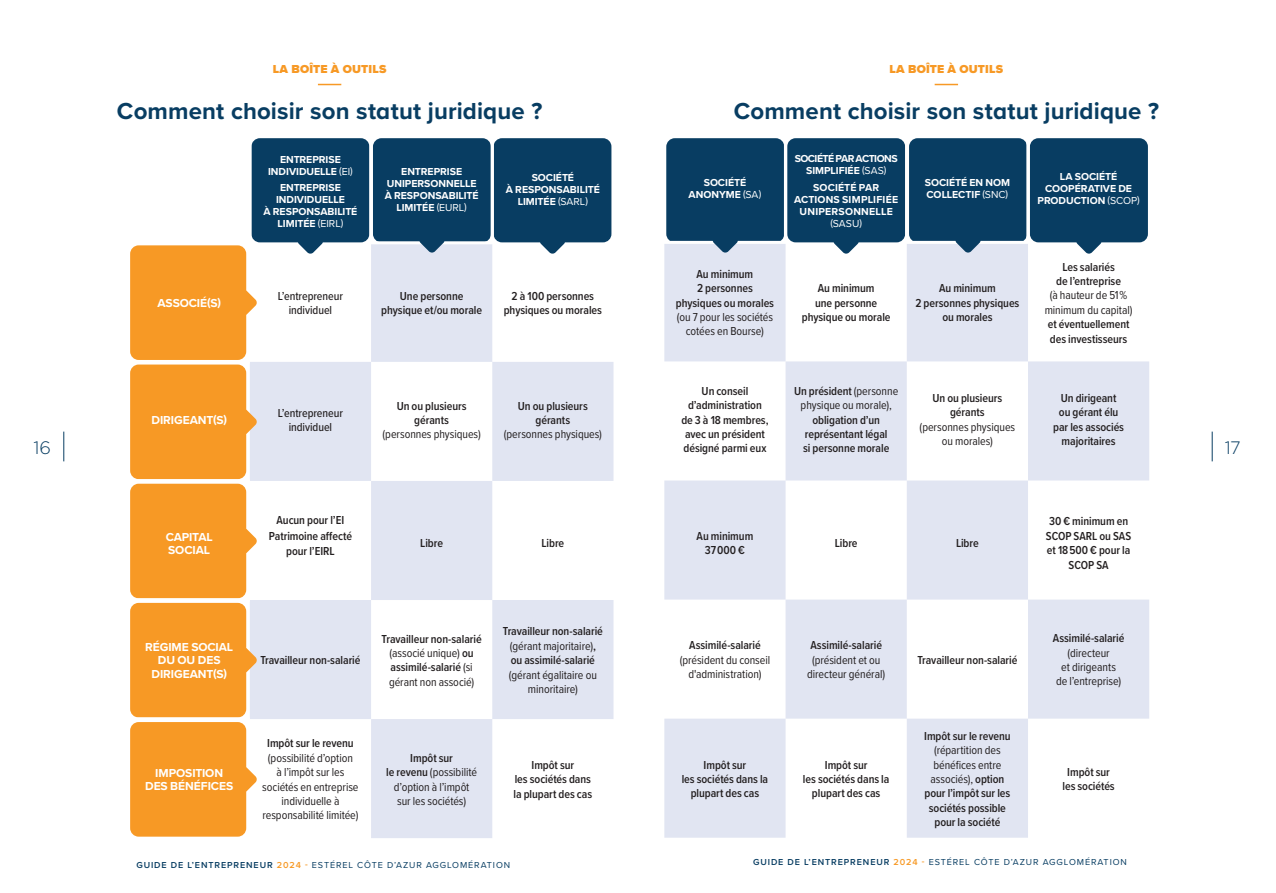
<style>
.page{position:relative;width:1276px;height:893px;background:#fff}
.page>*{position:absolute;margin:0;border:0;box-sizing:border-box;transform-origin:0 0}
.t1{font:700 24px "Proxima Nova";letter-spacing:.005em;color:#083d62}
.t2{font:300 18px "Gotham";color:#083d62}
.t3{font:600 12px/14.4px "Proxima Nova Cond";letter-spacing:-.005em;color:#231f20;text-align:center}
.t4{font:12px/14.4px "Proxima Nova Cond";letter-spacing:-.005em;color:#231f20;text-align:center}
.t5{font:700 12px/13.5px "Proxima Nova";letter-spacing:-.005em;color:#fff;text-align:center}
.t6{font:500 12px/14.4px "Proxima Nova Cond";letter-spacing:-.005em;color:#231f20;text-align:center}
.t7{font:900 12px "Proxima Nova";letter-spacing:.02em;color:#f79925}
.t8{font:700 10.5px/12px "Proxima Nova";letter-spacing:-.005em;color:#fff;text-align:center}
.t9{font:700 10.5px/12px "Proxima Nova";letter-spacing:.015em;color:#fff;text-align:center}
.t10{font:700 10.5px/12px "Proxima Nova";letter-spacing:-.045em;color:#fff;text-align:center}
.t11{font:10.5px "Proxima Nova";color:#fff}
.t12{font:9px "Proxima Nova";letter-spacing:.1em;color:#083d62}
.s1{font-weight:400}
.s2{font-weight:600}
.s3{font-weight:600;color:#f79925}
</style>
<div class="page">
<div style="left:666px;top:138px;width:118px;height:104px;background:#083d62;border-radius:9px"></div>
<div style="left:787px;top:138px;width:118px;height:104px;background:#083d62;border-radius:9px"></div>
<div style="left:909px;top:138px;width:118px;height:104px;background:#083d62;border-radius:9px"></div>
<div style="left:1030px;top:138px;width:118px;height:104px;background:#083d62;border-radius:9px"></div>
<div style="left:251px;top:138px;width:118px;height:104px;background:#083d62;border-radius:9px"></div>
<svg style="left:297px;top:242px;width:26px;height:1px"></svg>
<div style="left:373px;top:138px;width:118px;height:104px;background:#083d62;border-radius:9px"></div>
<div style="left:493px;top:138px;width:118px;height:104px;background:#083d62;border-radius:9px"></div>
<svg style="left:539px;top:242px;width:26px;height:1px"></svg>
<div style="left:130px;top:245px;width:116px;height:115px;background:#f79925;border-radius:9px"></div>
<svg style="left:246px;top:290px;width:4px;height:26px"></svg>
<div style="left:130px;top:365px;width:116px;height:114px;background:#f79925;border-radius:9px"></div>
<div style="left:130px;top:484px;width:116px;height:114px;background:#f79925;border-radius:9px"></div>
<svg style="left:246px;top:528px;width:4px;height:26px"></svg>
<div style="left:130px;top:603px;width:116px;height:114px;background:#f79925;border-radius:9px"></div>
<div style="left:130px;top:722px;width:116px;height:115px;background:#f79925;border-radius:9px"></div>
<svg style="left:246px;top:766px;width:4px;height:26px"></svg>
<svg style="left:250px;top:243px;width:363px;height:595px"></svg>
<svg style="left:369px;top:144px;width:1px;height:92px"></svg>
<hr style="left:491px;top:138px;width:3px;height:103px;background:#fff">
<hr style="left:129px;top:241px;width:122px;height:3px;background:#fff">
<svg style="left:137px;top:598px;width:103px;height:1px"></svg>
<svg style="left:136px;top:717px;width:104px;height:1px"></svg>
<hr style="left:369px;top:241px;width:125px;height:3px;background:#fff">
<svg style="left:934px;top:84px;width:24px;height:1px"></svg>
<svg style="left:318px;top:84px;width:23px;height:1px"></svg>
<svg style="left:664px;top:242px;width:485px;height:596px"></svg>
<hr style="left:1026px;top:138px;width:3px;height:103px;background:#fff">
<hr style="left:663px;top:241px;width:124px;height:3px;background:#fff">
<hr style="left:905px;top:241px;width:124px;height:3px;background:#fff">
<svg style="left:246px;top:409px;width:11px;height:26px"></svg>
<svg style="left:246px;top:647px;width:11px;height:26px"></svg>
<svg style="left:419px;top:241px;width:26px;height:12px"></svg>
<svg style="left:712px;top:240px;width:26px;height:13px"></svg>
<svg style="left:955px;top:240px;width:26px;height:13px"></svg>
<svg style="left:63px;top:432px;width:1px;height:29px"></svg>
<svg style="left:1211px;top:432px;width:1px;height:29px"></svg>
<p class="t7" style="left:273px;top:60px;width:115px">LA BOÎTE À OUTILS</p>
<p class="t7" style="left:889px;top:60px;width:115px">LA BOÎTE À OUTILS</p>
<h1 class="t1" style="left:117px;top:93px;width:427px">Comment choisir son statut juridique ?</h1>
<h1 class="t1" style="left:733px;top:93px;width:427px">Comment choisir son statut juridique ?</h1>
<p class="t8" style="left:268px;top:153px;width:86px">ENTREPRISE<br>INDIVIDUELLE <span class="s1">(EI)</span></p>
<p class="t8" style="left:263px;top:181px;width:95px">ENTREPRISE<br>INDIVIDUELLE<br>À RESPONSABILITÉ<br>LIMITÉE <span class="s1">(EIRL)</span></p>
<p class="t8" style="left:385px;top:165px;width:95px">ENTREPRISE<br>UNIPERSONNELLE<br>À RESPONSABILITÉ<br>LIMITÉE <span class="s1">(EURL)</span></p>
<p class="t8" style="left:506px;top:171px;width:95px">SOCIÉTÉ<br>À RESPONSABILITÉ<br>LIMITÉE <span class="s1">(SARL)</span></p>
<p class="t5" style="left:157px;top:296px;width:65px">ASSOCIÉ(S)</p>
<p class="t6" style="left:278px;top:288px;width:67px">L’entrepreneur individuel</p>
<p class="t3" style="left:381px;top:288px;width:102px">Une personne physique et/ou morale</p>
<p class="t3" style="left:504px;top:288px;width:100px">2 à 100 personnes physiques ou morales</p>
<p class="t8" style="left:688px;top:177px;width:74px">SOCIÉTÉ<br>ANONYME <span class="s1">(SA)</span></p>
<p class="t3" style="left:676px;top:266px;width:100px">Au minimum<br>2 personnes physiques ou morales</p>
<p class="t4" style="left:677px;top:309px;width:98px">(ou 7 pour les sociétés cotées en Bourse)</p>
<p class="t10" style="left:794px;top:153px;width:104px">SOCIÉTÉ PAR ACTIONS<br>SIMPLIFIÉE <span class="s1">(SAS)</span></p>
<p class="t9" style="left:794px;top:181px;width:106px">SOCIÉTÉ PAR<br>ACTIONS SIMPLIFIÉE<br>UNIPERSONNELLE</p>
<p class="t11" style="left:830px;top:215px;width:33px">(SASU)</p>
<p class="t8" style="left:925px;top:177px;width:87px;text-align:left">SOCIÉTÉ EN NOM<br>COLLECTIF <span class="s1">(SNC)</span></p>
<p class="t8" style="left:1037px;top:171px;width:104px">LA SOCIÉTÉ<br>COOPÉRATIVE DE<br>PRODUCTION <span class="s1">(SCOP)</span></p>
<p class="t3" style="left:802px;top:281px;width:90px">Au minimum<br>une personne physique ou morale</p>
<p class="t3" style="left:915px;top:281px;width:105px">Au minimum<br>2 personnes physiques ou morales</p>
<p class="t3" style="left:1056px;top:259px;width:66px">Les salariés de l’entreprise</p>
<p class="t4" style="left:1044px;top:288px;width:89px">(à hauteur de 51 % minimum du capital)</p>
<p class="t3" style="left:1047px;top:317px;width:83px;text-align:left">et éventuellement des investisseurs</p>
<p class="t3" style="left:681px;top:383px;width:89px">Un conseil d’administration de 3 à 18 membres, avec un président désigné parmi eux</p>
<p class="t4" style="left:794px;top:383px;width:106px"><span class="s2">Un président</span> (personne physique ou morale),</p>
<p class="t3" style="left:932px;top:390px;width:71px">Un ou plusieurs gérants</p>
<p class="t4" style="left:919px;top:419px;width:97px">(personnes physiques ou morales)</p>
<p class="t3" style="left:1053px;top:390px;width:72px">Un dirigeant<br>ou gérant élu par les associés majoritaires</p>
<p class="t5" style="left:151px;top:413px;width:77px">DIRIGEANT(S)</p>
<p class="t6" style="left:278px;top:405px;width:67px">L’entrepreneur individuel</p>
<p class="t3" style="left:397px;top:398px;width:71px">Un ou plusieurs gérants</p>
<p class="t4" style="left:382px;top:427px;width:100px">(personnes physiques)</p>
<p class="t3" style="left:518px;top:398px;width:71px">Un ou plusieurs gérants</p>
<p class="t4" style="left:504px;top:427px;width:100px">(personnes physiques)</p>
<p class="t3" style="left:803px;top:412px;width:88px">obligation d’un représentant légal si personne morale</p>
<h2 class="t2" style="left:34px;top:436px;width:19px">16</h2>
<h2 class="t2" style="left:1225px;top:436px;width:17px">17</h2>
<p class="t5" style="left:166px;top:530px;width:49px;text-align:left">CAPITAL<br>SOCIAL</p>
<p class="t3" style="left:269px;top:511px;width:85px;line-height:16.5px">Aucun pour l’EI<br>Patrimoine affecté</p>
<p class="t3" style="left:286px;top:543px;width:50px">pour l’EIRL</p>
<p class="t3" style="left:420px;top:536px;width:24px">Libre</p>
<p class="t3" style="left:541px;top:536px;width:24px">Libre</p>
<p class="t3" style="left:696px;top:528px;width:58px">Au minimum<br>37 000 €</p>
<p class="t3" style="left:835px;top:535px;width:24px">Libre</p>
<p class="t3" style="left:956px;top:535px;width:24px">Libre</p>
<p class="t3" style="left:1046px;top:514px;width:87px">30 € minimum en<br>SCOP SARL ou SAS et 18 500 € pour la<br>SCOP SA</p>
<p class="t5" style="left:145px;top:640px;width:89px">RÉGIME SOCIAL<br>DU OU DES<br>DIRIGEANT(S)</p>
<p class="t3" style="left:260px;top:653px;width:102px">Travailleur non-salarié</p>
<p class="t3" style="left:381px;top:631px;width:102px">Travailleur non-salarié <span class="s1">(associé unique)</span> ou assimilé-salarié <span class="s1">(si gérant non associé)</span></p>
<p class="t3" style="left:503px;top:624px;width:102px">Travailleur non-salarié <span class="s1">(gérant majoritaire)</span>, ou assimilé-salarié</p>
<p class="t4" style="left:509px;top:667px;width:90px">(gérant égalitaire ou minoritaire)</p>
<p class="t3" style="left:689px;top:638px;width:73px">Assimilé-salarié</p>
<p class="t4" style="left:680px;top:652px;width:92px">(président du conseil d'administration)</p>
<p class="t3" style="left:810px;top:638px;width:73px">Assimilé-salarié</p>
<p class="t4" style="left:807px;top:652px;width:79px">(président et ou directeur général)</p>
<p class="t3" style="left:917px;top:652px;width:102px">Travailleur non-salarié</p>
<p class="t3" style="left:1052px;top:631px;width:73px">Assimilé-salarié</p>
<p class="t4" style="left:1056px;top:645px;width:67px">(directeur<br>et dirigeants de l’entreprise)</p>
<p class="t5" style="left:145px;top:766px;width:90px">IMPOSITION<br>DES BÉNÉFICES</p>
<p class="t3" style="left:267px;top:736px;width:88px">Impôt sur le revenu</p>
<p class="t4" style="left:262px;top:750px;width:98px">(possibilité d’option<br>à l’impôt sur les sociétés en entreprise individuelle à responsabilité limitée)</p>
<p class="t4" style="left:386px;top:750px;width:92px"><span class="s2">Impôt sur<br>le revenu</span> (possibilité d’option à l’impôt sur les sociétés)</p>
<p class="t3" style="left:513px;top:757px;width:80px">Impôt sur<br>les sociétés dans la plupart des cas</p>
<p class="t3" style="left:682px;top:757px;width:88px">Impôt sur<br>les sociétés dans la plupart des cas</p>
<p class="t3" style="left:803px;top:757px;width:88px">Impôt sur<br>les sociétés dans la plupart des cas</p>
<p class="t3" style="left:924px;top:728px;width:88px">Impôt sur le revenu</p>
<p class="t3" style="left:924px;top:743px;width:87px"><span class="s1">(répartition des bénéfices entre associés),</span> option pour l’impôt sur les sociétés possible pour la société</p>
<p class="t3" style="left:1062px;top:764px;width:54px">Impôt sur les sociétés</p>
<p class="t12" style="left:136px;top:858px;width:375px"><span class="s2">GUIDE DE L’ENTREPRENEUR</span> <span class="s3">2024 -</span> ESTÉREL CÔTE D’AZUR AGGLOMÉRATION</p>
<p class="t12" style="left:753px;top:855px;width:375px"><span class="s2">GUIDE DE L’ENTREPRENEUR</span> <span class="s3">2024 -</span> ESTÉREL CÔTE D’AZUR AGGLOMÉRATION</p>
</div>
